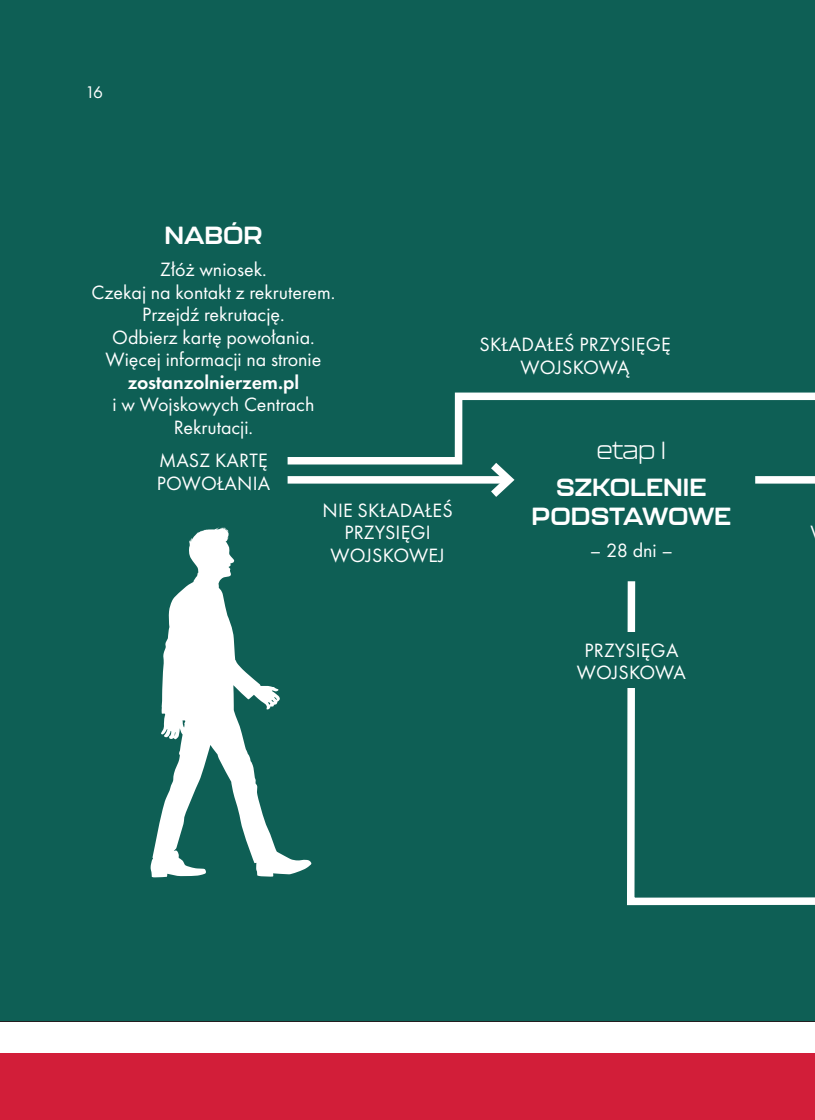
<style>
.page{position:relative;width:815px;height:1120px;background:#fff}
.page>*{position:absolute;margin:0;border:0;box-sizing:border-box;transform-origin:0 0}
.ul_tytuł_duży{font:700 24.5px/29.5px "Kallisto";color:#fff;text-align:center}
.ul_tytuł_duży-2{font:300 24.5px "Kallisto";color:#fff}
.ul_wyroznienie{font:20px/22.5px "Futura PT";color:#fff;text-align:center}
.ul_wypunktowanie_1{font:20px/22.5px "Futura PT";letter-spacing:.01em;color:#fff;text-align:center}
.t1{font:17.5px "Futura PT";color:#fff}
.s1{font-weight:600}
</style>
<div class="page">
<div style="left:0;top:1053px;width:815px;height:67px;background:#d21e39"></div>
<hr style="left:0;top:1020px;width:815px;height:2px;background:#231f20">
<div style="left:0;top:0;width:815px;height:1020px;background:#0e5f55"></div>
<svg style="left:151px;top:527px;width:160px;height:350px"></svg>
<div style="left:288px;top:476px;width:221px;height:7px;background:#fff"></div>
<svg style="left:483px;top:468px;width:32px;height:29px"></svg>
<svg style="left:287px;top:392px;width:528px;height:76px"></svg>
<div style="left:755px;top:476px;width:60px;height:7px;background:#fff"></div>
<svg style="left:627px;top:581px;width:188px;height:325px"></svg>
<div style="left:542px;top:632px;width:179px;height:56px;background:#0e5f55"></div>
<p class="t1" style="left:85px;top:82px;width:20px">16</p>
<p class="ul_tytuł_duży" style="left:164px;top:220px;width:100px">NABÓR</p>
<p class="ul_wyroznienie" style="left:160px;top:258px;width:105px">Złóż wniosek.</p>
<p class="ul_wyroznienie" style="left:92px;top:281px;width:243px">Czekaj na kontakt z rekruterem.</p>
<p class="ul_wyroznienie" style="left:142px;top:303px;width:141px">Przejdź rekrutację.</p>
<p class="ul_wyroznienie" style="left:112px;top:326px;width:201px">Odbierz kartę powołania.</p>
<p class="ul_wyroznienie" style="left:106px;top:348px;width:217px">Więcej informacji na stronie</p>
<p class="ul_wyroznienie" style="left:113px;top:371px;width:203px"><span class="s1">zostanzolnierzem.pl<br></span>i w Wojskowych Centrach<br>Rekrutacji.</p>
<p class="ul_wypunktowanie_1" style="left:157px;top:449px;width:115px;text-align:left">MASZ KARTĘ<br>POWOŁANIA</p>
<p class="ul_wypunktowanie_1" style="left:322px;top:499px;width:132px">NIE SKŁADAŁEŚ<br>PRZYSIĘGI<br>WOJSKOWEJ</p>
<p class="ul_wypunktowanie_1" style="left:479px;top:333px;width:193px">SKŁADAŁEŚ PRZYSIĘGĘ<br>WOJSKOWĄ</p>
<p class="ul_tytuł_duży-2" style="left:597px;top:435px;width:71px">etap I</p>
<p class="ul_tytuł_duży" style="left:532px;top:472px;width:201px">SZKOLENIE<br>PODSTAWOWE</p>
<p class="ul_wypunktowanie_1" style="left:590px;top:539px;width:85px">– 28 dni –</p>
<p class="ul_wypunktowanie_1" style="left:577px;top:638px;width:111px">PRZYSIĘGA<br>WOJSKOWA</p>
</div>
